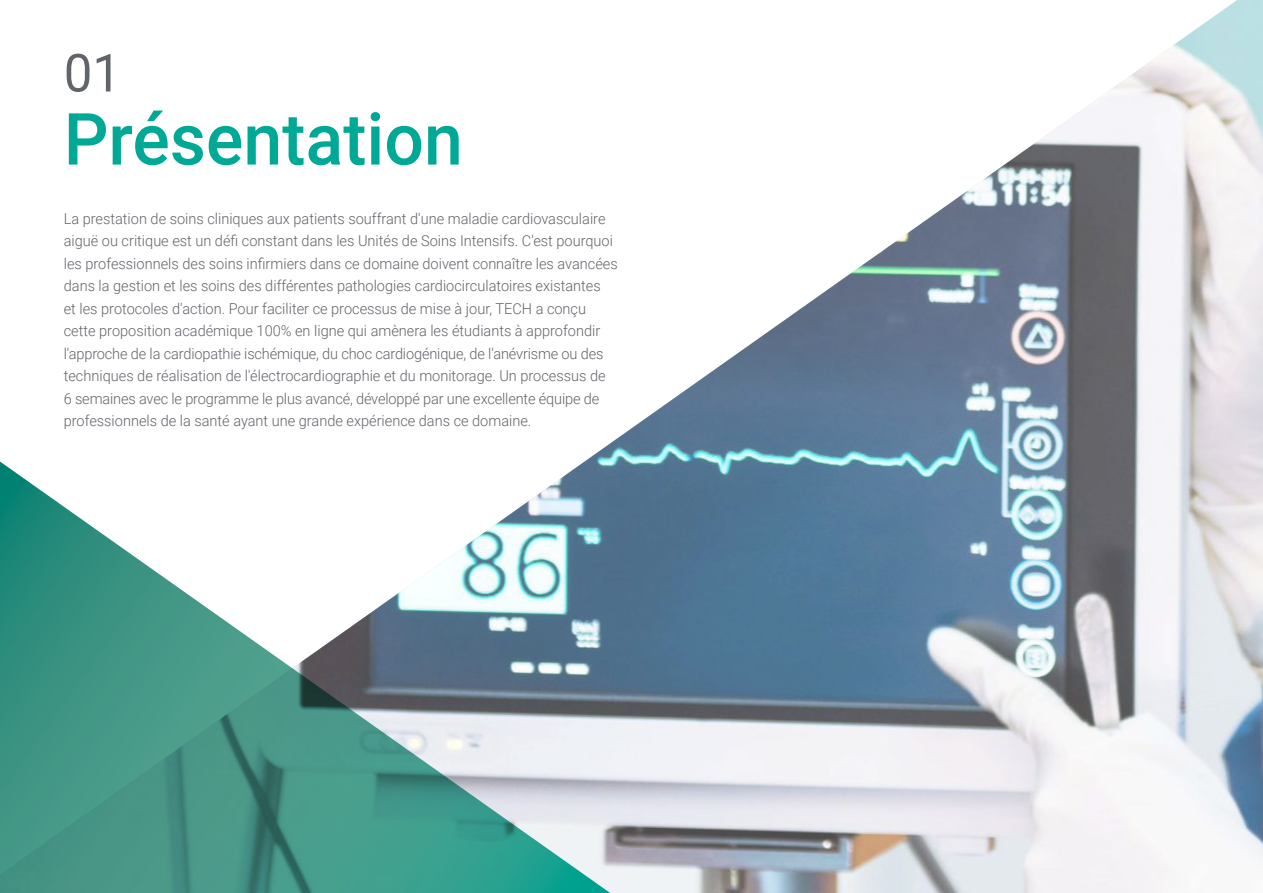
<style>
.page{position:relative;width:1263px;height:893px;background:#fff}
.page>*{position:absolute;margin:0;border:0;box-sizing:border-box;transform-origin:0 0}
.t1{font:500 72px "Roboto";color:#00a996}
.t2{font:52.5px "Roboto";color:#61646a}
.t3{font:300 15px/22.5px "Roboto";color:#61646a}
</style>
<div class="page">
<img style="left:606px;top:0;width:657px;height:893px">
<svg style="left:0;top:446px;width:640px;height:447px"></svg>
<h2 class="t2" style="left:64px;top:36px;width:59px">01</h2>
<h1 class="t1" style="left:64px;top:89px;width:401px">Présentation</h1>
<p class="t3" style="left:64px;top:207px;width:555px">La prestation de soins cliniques aux patients souffrant d'une maladie cardiovasculaire aiguë ou critique est un défi constant dans les Unités de Soins Intensifs. C'est pourquoi les professionnels des soins infirmiers dans ce domaine doivent connaître les avancées dans la gestion et les soins des différentes pathologies cardiocirculatoires existantes<br>et les protocoles d'action. Pour faciliter ce processus de mise à jour, TECH a conçu cette proposition académique 100% en ligne qui amènera les étudiants à approfondir l'approche de la cardiopathie ischémique, du choc cardiogénique, de l'anévrisme ou des techniques de réalisation de l'électrocardiographie et du monitorage. Un processus de<br>6 semaines avec le programme le plus avancé, développé par une excellente équipe de professionnels de la santé ayant une grande expérience dans ce domaine.</p>
</div>
